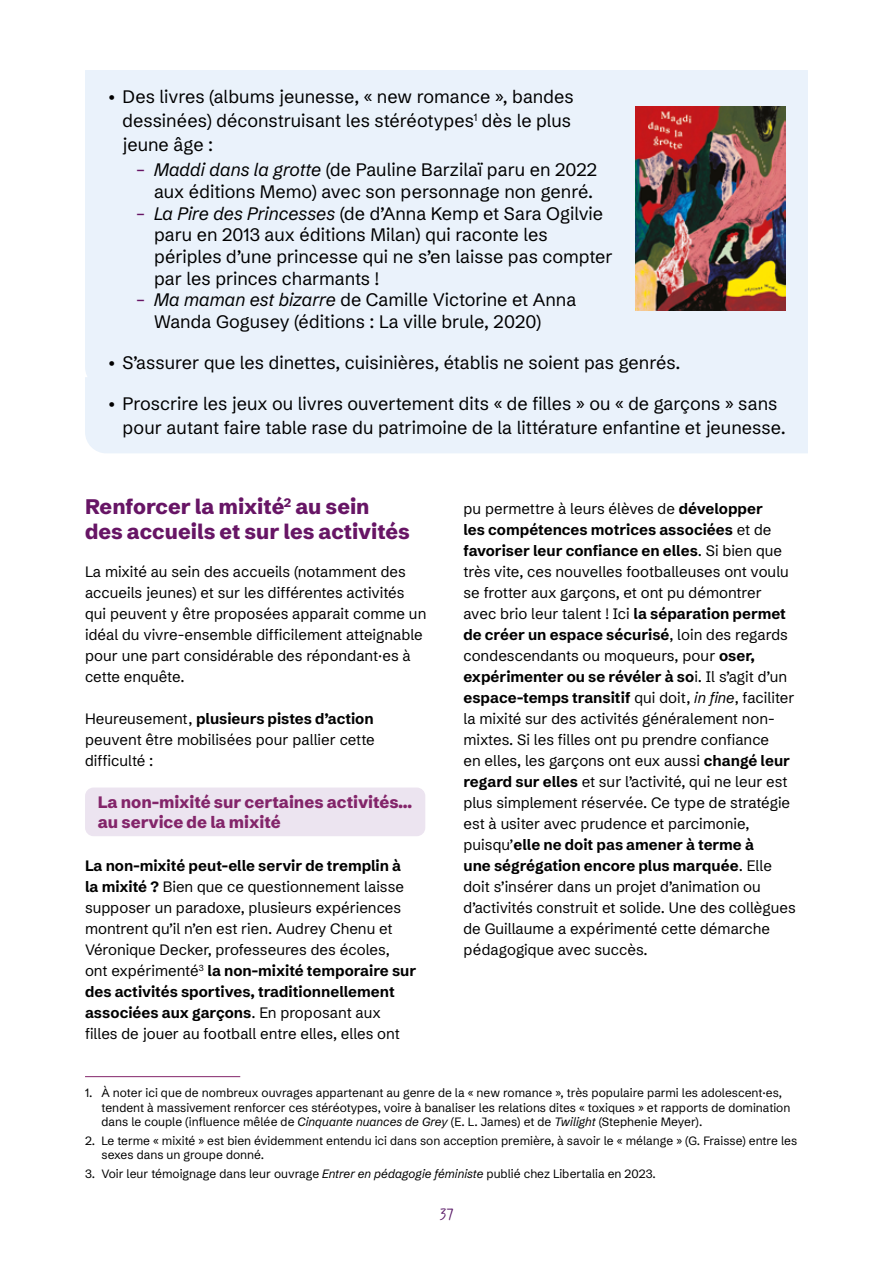
<style>
.page{position:relative;width:893px;height:1263px;background:#fff}
.page>*{position:absolute;margin:0;border:0;box-sizing:border-box;transform-origin:0 0}
.t1{font:800 21px/25.2px "Schibsted Grotesk";color:#671565}
.puces_encart{font:18px/21.6px "Schibsted Grotesk";color:#000}
.t2{font:800 16.5px/19.8px "Schibsted Grotesk";color:#83256a}
.labeur{font:15px/21px "Schibsted Grotesk";color:#000}
.t3{font:15px "Mynerve";color:#581866}
.notes_bas_page{font:12px/14.4px "Schibsted Grotesk";color:#000}
.s1{color:#671565}
.s2{font-style:italic}
.s3{font-weight:700}
</style>
<div class="page">
<div style="left:85px;top:70px;width:723px;height:68px;background:#eaf2fb"></div>
<div style="left:85px;top:138px;width:723px;height:86px;background:#eaf2fb"></div>
<div style="left:85px;top:181px;width:723px;height:129px;background:#eaf2fb"></div>
<div style="left:85px;top:267px;width:723px;height:87px;background:#eaf2fb"></div>
<div style="left:85px;top:354px;width:723px;height:23px;background:#eaf2fb"></div>
<div style="left:85px;top:377px;width:723px;height:76px;background:#eaf2fb"></div>
<hr style="left:85px;top:1076px;width:155px;height:1px;background:#83256a">
<div style="left:85px;top:787px;width:340px;height:49px;background:#ece4f0;border-radius:9px"></div>
<img style="left:636px;top:106px;width:149px;height:204px">
<p class="puces_encart" style="left:123px;top:82px;width:453px;line-height:24px;text-indent:-16px">• Des livres (albums jeunesse, « new romance », bandes dessinées) déconstruisant les stéréotypes<sup>1</sup> dès le plus jeune âge :</p>
<p class="puces_encart" style="left:136px;top:157px;width:463px;text-align:right"><span class="s1">–</span> <span class="s2">Maddi dans la grotte</span> (de Pauline Barzilaï paru en 2022 aux éditions Memo) avec son personnage non genré.</p>
<p class="puces_encart" style="left:154px;top:200px;width:460px;text-indent:-18px"><span class="s1">–</span> <span class="s2">La Pire des Princesses</span> (de d’Anna Kemp et Sara Ogilvie paru en 2013 aux éditions Milan) qui raconte les périples d’une princesse qui ne s’en laisse pas compter par les princes charmants !</p>
<p class="puces_encart" style="left:154px;top:287px;width:424px;text-indent:-18px"><span class="s1">–</span> <span class="s2">Ma maman est bizarre</span> de Camille Victorine et Anna<br>Wanda Gogusey (éditions : La ville brule, 2020)</p>
<p class="puces_encart" style="left:106px;top:349px;width:576px">• S’assurer que les dinettes, cuisinières, établis ne soient pas genrés.</p>
<p class="puces_encart" style="left:123px;top:389px;width:665px;line-height:24px;text-indent:-16px">• Proscrire les jeux ou livres ouvertement dits « de filles » ou « de garçons » sans pour autant faire table rase du patrimoine de la littérature enfantine et jeunesse.</p>
<h4 class="t1" style="left:85px;top:491px;width:326px">Renforcer la mixité<sup>2</sup> au sein des accueils et sur les activités</h4>
<p class="labeur" style="left:85px;top:559px;width:343px">La mixité au sein des accueils (notamment des accueils jeunes) et sur les différentes activités qui peuvent y être proposées apparait comme un idéal du vivre-ensemble difficilement atteignable pour une part considérable des répondant·es à cette enquête.</p>
<p class="labeur" style="left:85px;top:706px;width:291px;text-align:justify">Heureusement, <span class="s3">plusieurs pistes d’action </span>peuvent être mobilisées pour pallier cette difficulté :</p>
<h5 class="t2" style="left:98px;top:790px;width:316px">La non-mixité sur certaines activités… au service de la mixité</h5>
<p class="labeur" style="left:85px;top:853px;width:333px"><span class="s3">La non-mixité peut-elle servir de tremplin à la mixité ?</span> Bien que ce questionnement laisse supposer un paradoxe, plusieurs expériences montrent qu’il n’en est rien. Audrey Chenu et Véronique Decker, professeures des écoles,<br>ont expérimenté<sup>3</sup> <span class="s3">la non-mixité temporaire sur des activités sportives, traditionnellement associées aux garçons</span>. En proposant aux filles de jouer au football entre elles, elles ont</p>
<p class="labeur" style="left:463px;top:496px;width:334px">pu permettre à leurs élèves de <span class="s3">développer<br>les compétences motrices associées</span> et de <span class="s3">favoriser leur confiance en elles</span>. Si bien que très vite, ces nouvelles footballeuses ont voulu se frotter aux garçons, et ont pu démontrer avec brio leur talent ! Ici <span class="s3">la séparation permet de créer un espace sécurisé</span>, loin des regards condescendants ou moqueurs, pour <span class="s3">oser, expérimenter ou se révéler à so</span>i. Il s’agit d’un <span class="s3">espace-temps transitif</span> qui doit, <span class="s2">in fine</span>, faciliter la mixité sur des activités généralement non&shy;mixtes. Si les filles ont pu prendre confiance<br>en elles, les garçons ont eux aussi <span class="s3">changé leur regard sur elles</span> et sur l’activité, qui ne leur est plus simplement réservée. Ce type de stratégie est à usiter avec prudence et parcimonie, puisqu’<span class="s3">elle ne doit pas amener à terme à<br>une ségrégation encore plus marquée</span>. Elle doit s’insérer dans un projet d’animation ou d’activités construit et solide. Une des collègues de Guillaume a expérimenté cette démarche pédagogique avec succès.</p>
<p class="notes_bas_page" style="left:102px;top:1084px;width:690px;text-indent:-16px">1. À noter ici que de nombreux ouvrages appartenant au genre de la « new romance », très populaire parmi les adolescent·es, tendent à massivement renforcer ces stéréotypes, voire à banaliser les relations dites « toxiques » et rapports de domination dans le couple (influence mêlée de <span class="s2">Cinquante nuances de Grey</span> (E. L. James) et de <span class="s2">Twilight</span> (Stephenie Meyer).</p>
<p class="notes_bas_page" style="left:102px;top:1132px;width:697px;text-indent:-16px">2. Le terme « mixité » est bien évidemment entendu ici dans son acception première, à savoir le « mélange » (G. Fraisse) entre les sexes dans un groupe donné.</p>
<p class="notes_bas_page" style="left:85px;top:1165px;width:572px">3. Voir leur témoignage dans leur ouvrage <span class="s2">Entrer en pédagogie féministe</span> publié chez Libertalia en 2023.</p>
<p class="t3" style="left:439px;top:1204px;width:16px">37</p>
</div>
